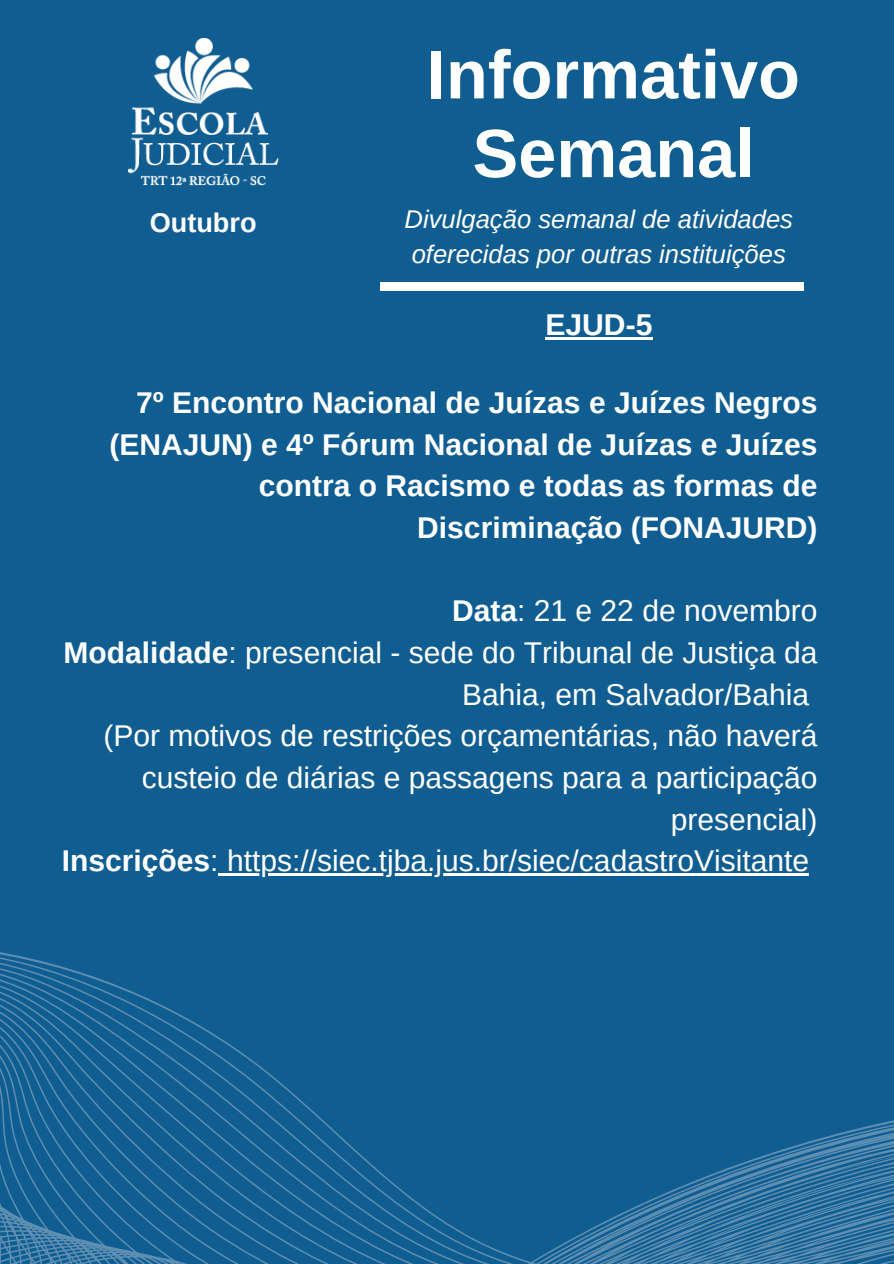
<style>
.page{position:relative;width:894px;height:1264px;background:#fff}
.page>*{position:absolute;margin:0;border:0;box-sizing:border-box;transform-origin:0 0}
.t1{font:700 68.4px/78.8px "Arimo";color:#fff;text-align:center}
.t2{font:700 30.15px "Arimo";color:#fff}
.t3{font:30px/41.7px "Arimo";color:#fff;text-align:right}
.t4{font:700 30px/41.7px "Arimo";color:#fff;text-align:right}
.t5{font:700 27.15px "Arimo";color:#fff}
.t6{font:italic 25.65px/34.8px "Arimo";color:#fff}
.s1{font-weight:700}
</style>
<div class="page">
<div style="left:0;top:0;width:893px;height:1263px;background:#105d91"></div>
<div style="left:380px;top:282px;width:423px;height:9px;background:#fff"></div>
<img style="left:128px;top:39px;width:150px;height:147px">
<svg style="left:0;top:873px;width:893px;height:390px"></svg>
<hr style="left:545px;top:337px;width:107px;height:2px;background:#fff">
<h3 class="t5" style="left:150px;top:208px;width:108px">Outubro</h3>
<p class="t1" style="left:427px;top:35px;width:374px">Informativo<br>Semanal</p>
<h2 class="t6" style="left:404px;top:201px;width:390px">Divulgação semanal de atividades oferecidas por outras instituições</h2>
<h4 class="t2" style="left:545px;top:307px;width:108px">EJUD-5</h4>
<h3 class="t4" style="left:109px;top:382px;width:709px">7º Encontro Nacional de Juízas e Juízes Negros (ENAJUN) e 4º Fórum Nacional de Juízas e Juízes contra o Racismo e todas as formas de Discriminação (FONAJURD)</h3>
<h1 class="t3" style="left:62px;top:590px;width:757px"><span class="s1">Data</span>: 21 e 22 de novembro<br><span class="s1">Modalidade</span>: presencial - sede do Tribunal de Justiça da Bahia, em Salvador/Bahia<br>(Por motivos de restrições orçamentárias, não haverá custeio de diárias e passagens para a participação presencial)<br><span class="s1">Inscrições</span>: https://siec.tjba.jus.br/siec/cadastroVisitante</h1>
</div>
